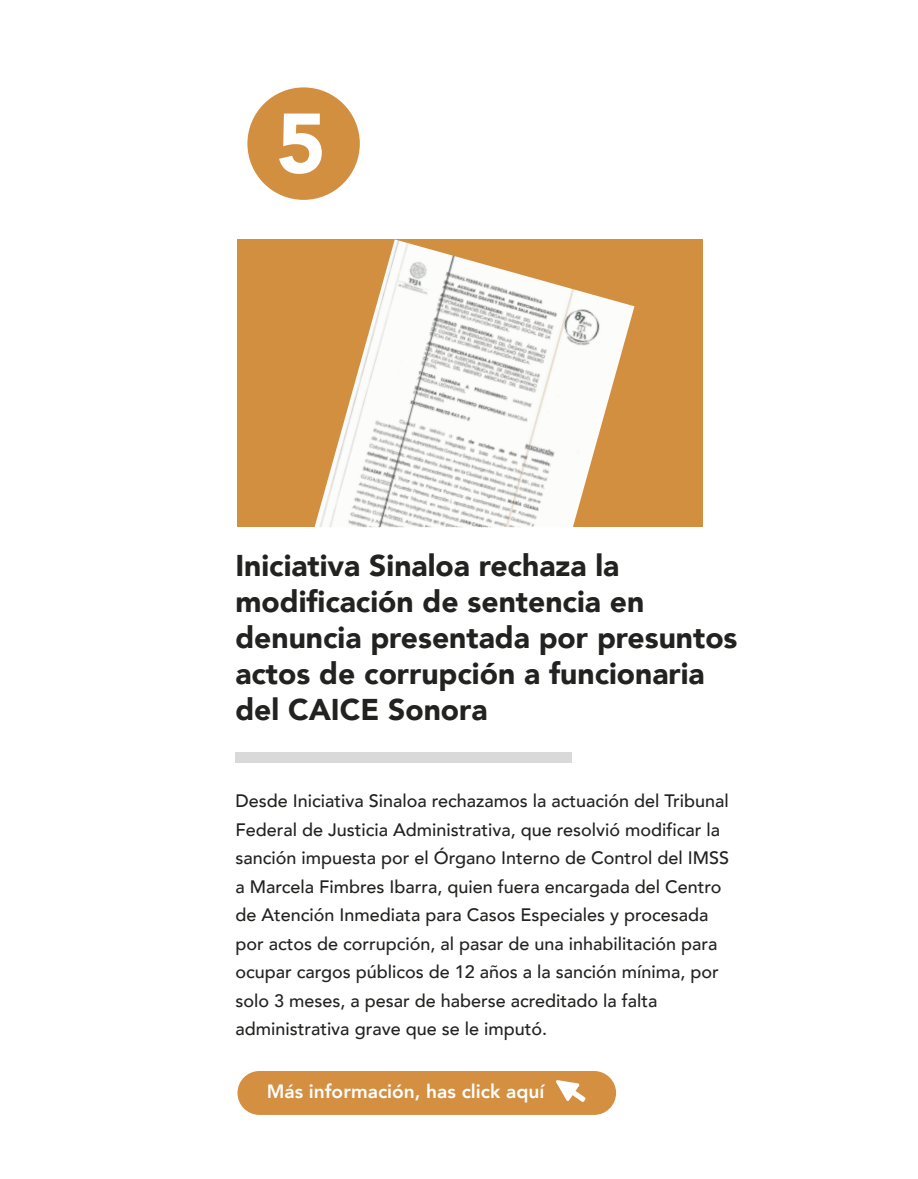
<style>
.page{position:relative;width:918px;height:1179px;background:#fff}
.page>*{position:absolute;margin:0;border:0;box-sizing:border-box;transform-origin:0 0}
.t1{font:900 83.85px "Avenir";color:#fff}
.t2{font:900 30px/36px "Avenir";color:#222221}
.t3{font:800 19.2px "Avenir";color:#fff}
.t4{font:500 18px/28.5px "Avenir";color:#222221}
</style>
<div class="page">
<div style="left:247px;top:87px;width:113px;height:113px;background:#d38f40;border-radius:50%"></div>
<div style="left:235px;top:752px;width:337px;height:10px;background:#d9d9d9"></div>
<div style="left:237px;top:1070px;width:379px;height:44px;background:#d48f41;border-radius:22px"></div>
<svg style="left:556px;top:1080px;width:30px;height:22px"></svg>
<div style="left:237px;top:239px;width:466px;height:288px;background:#d38f40"></div>
<img style="left:315px;top:239px;width:319px;height:288px">
<h1 class="t1" style="left:276px;top:72px;width:51px">5</h1>
<h2 class="t2" style="left:235px;top:546px;width:504px">Iniciativa Sinaloa rechaza la modificación de sentencia en denuncia presentada por presuntos actos de corrupción a funcionaria del CAICE Sonora</h2>
<p class="t4" style="left:235px;top:786px;width:495px">Desde Iniciativa Sinaloa rechazamos la actuación del Tribunal Federal de Justicia Administrativa, que resolvió modificar la sanción impuesta por el Órgano Interno de Control del IMSS a Marcela Fimbres Ibarra, quien fuera encargada del Centro de Atención Inmediata para Casos Especiales y procesada por actos de corrupción, al pasar de una inhabilitación para ocupar cargos públicos de 12 años a la sanción mínima, por solo 3 meses, a pesar de haberse acreditado la falta administrativa grave que se le imputó.</p>
<p class="t3" style="left:267px;top:1076px;width:279px">Más información, has click aquí</p>
</div>
